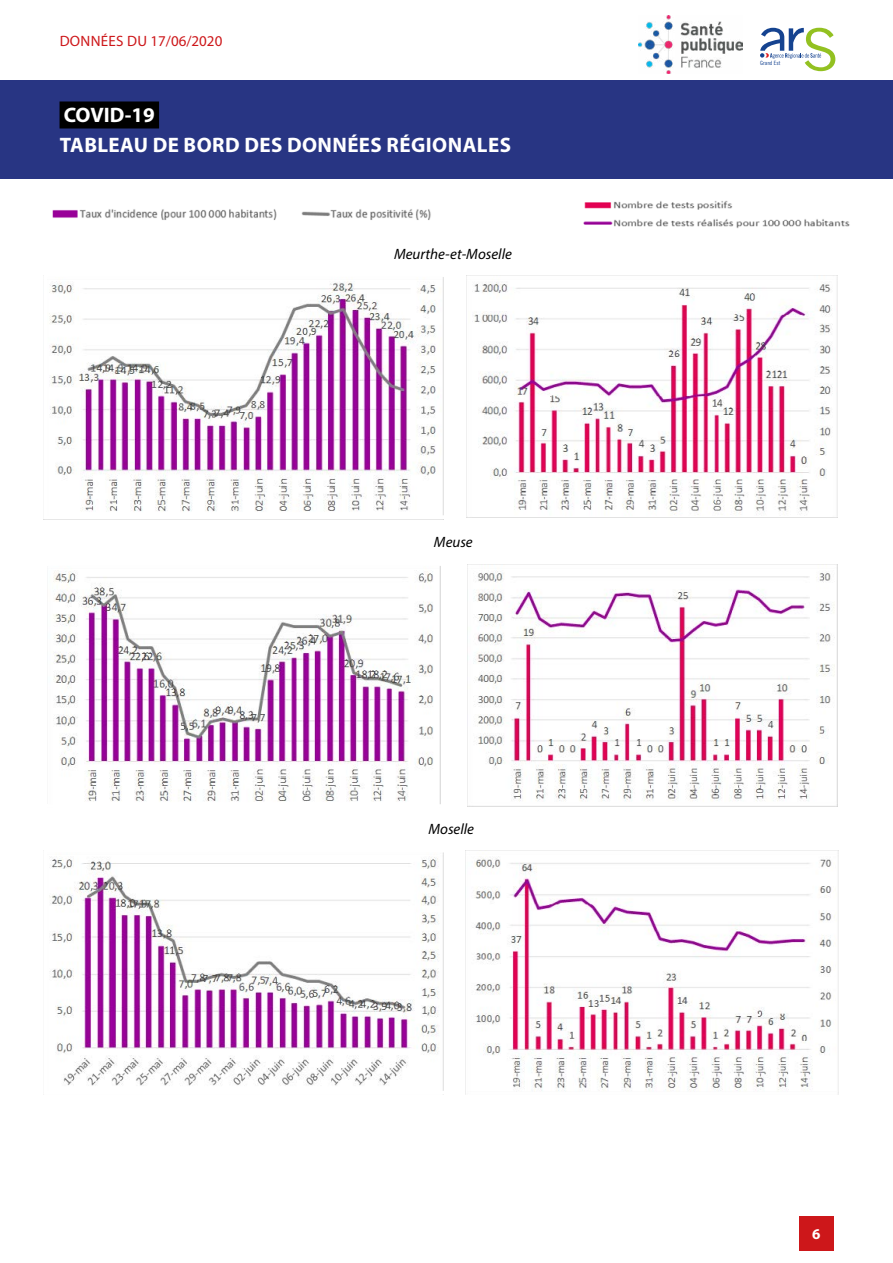
<style>
.page{position:relative;width:893px;height:1263px;background:#fff}
.page>*{position:absolute;margin:0;border:0;box-sizing:border-box;transform-origin:0 0}
.t1{font:700 21px/29.4px "Myriad Pro";letter-spacing:.02em;color:#fff}
.Legende{font:italic 15px "Myriad Pro";color:#000}
.t2{font:15px "Myriad Pro";letter-spacing:.02em;color:#cd171a}
.t3{font:700 15px "Myriad Pro";color:#fff}
.t4{font:5.85px "Trade Gothic LT Std Cn 18";color:#154390}
</style>
<div class="page">
<div style="left:0;top:80px;width:893px;height:99px;background:#283583"></div>
<div style="left:60px;top:101px;width:99px;height:27px;background:#000"></div>
<div style="left:799px;top:1216px;width:34px;height:34px;background:#cd171a"></div>
<img style="left:638px;top:15px;width:104px;height:59px">
<svg style="left:760px;top:28px;width:75px;height:43px"></svg>
<img style="left:52px;top:209px;width:379px;height:11px">
<img style="left:583px;top:201px;width:267px;height:28px">
<img style="left:49px;top:278px;width:395px;height:236px">
<img style="left:467px;top:275px;width:370px;height:240px">
<img style="left:53px;top:567px;width:388px;height:236px">
<img style="left:467px;top:564px;width:370px;height:242px">
<img style="left:49px;top:854px;width:395px;height:235px">
<img style="left:465px;top:851px;width:374px;height:243px">
<p class="t2" style="left:60px;top:31px;width:164px">DONNÉES DU 17/06/2020</p>
<p class="t1" style="left:60px;top:100px;width:453px">COVID-19<br>TABLEAU DE BORD DES DONNÉES RÉGIONALES</p>
<p class="Legende" style="left:394px;top:244px;width:119px">Meurthe-et-Moselle</p>
<p class="Legende" style="left:434px;top:533px;width:40px">Meuse</p>
<p class="Legende" style="left:428px;top:820px;width:47px">Moselle</p>
<p class="t4" style="left:760px;top:59px;width:22px">Grand Est</p>
<p class="t3" style="left:812px;top:1224px;width:10px">6</p>
</div>
